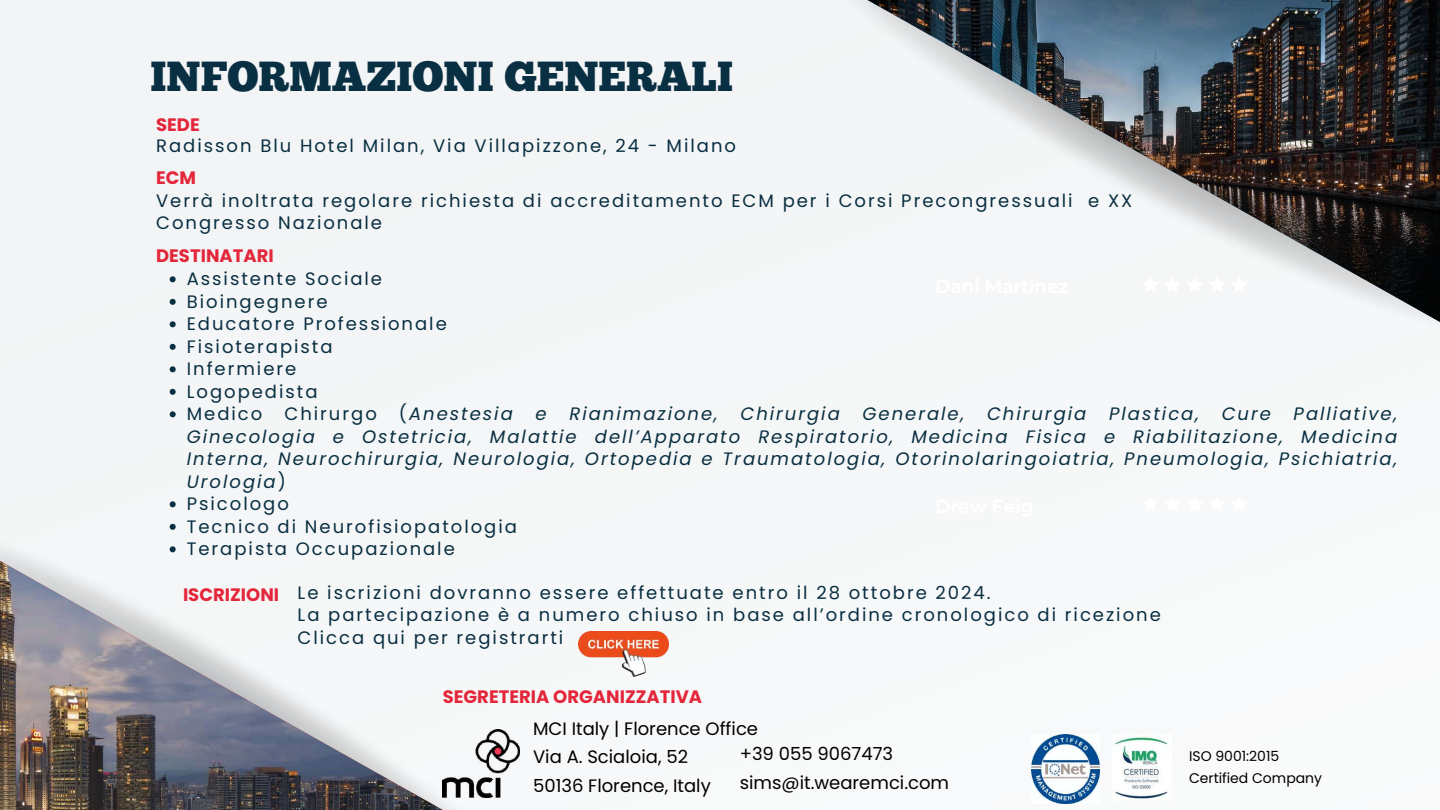
<style>
.page{position:relative;width:1440px;height:810px;background:#fff}
.page>*{position:absolute;margin:0;border:0;box-sizing:border-box;transform-origin:0 0}
.t1{font:42px "Chunk Five";color:#092f42}
.t2{font:18px/22.5px "Poppins";letter-spacing:.11em;color:#092f42}
.t3{font:italic 18px/22.5px "Poppins";letter-spacing:.11em;color:#092f42}
.t4{font:18px/28.5px "Poppins";color:#000}
.t5{font:700 18px "Poppins";color:#e4263a}
.t6{font:14px/21.8px "Poppins";color:#000}
.s1{font-style:italic}
.s2{font-style:normal}
.s3{font-weight:700;color:#e4263a}
</style>
<div class="page">
<div style="left:0;top:0;width:1113px;height:804px;background:#f4f5f6"></div>
<div style="left:759px;top:0;width:681px;height:405px;background:#f5f7f7"></div>
<div style="left:0;top:446px;width:627px;height:364px;background:#f5f7f7"></div>
<img style="left:0;top:559px;width:443px;height:251px">
<img style="left:867px;top:0;width:573px;height:322px">
<svg style="left:1142px;top:276px;width:106px;height:17px"></svg>
<img style="left:443px;top:729px;width:76px;height:68px">
<img style="left:1031px;top:735px;width:69px;height:68px">
<img style="left:1113px;top:735px;width:58px;height:64px">
<img style="left:578px;top:631px;width:91px;height:46px">
<svg style="left:170px;top:276px;width:6px;height:6px"></svg>
<svg style="left:170px;top:299px;width:6px;height:6px"></svg>
<svg style="left:170px;top:321px;width:6px;height:6px"></svg>
<svg style="left:170px;top:344px;width:6px;height:6px"></svg>
<svg style="left:170px;top:366px;width:6px;height:6px"></svg>
<svg style="left:170px;top:389px;width:6px;height:6px"></svg>
<svg style="left:170px;top:411px;width:6px;height:6px"></svg>
<svg style="left:170px;top:501px;width:6px;height:6px"></svg>
<svg style="left:170px;top:524px;width:6px;height:6px"></svg>
<svg style="left:170px;top:546px;width:6px;height:6px"></svg>
<h1 class="t1" style="left:150px;top:59px;width:584px">INFORMAZIONI GENERALI</h1>
<p class="t5" style="left:156px;top:113px;width:45px">SEDE</p>
<p class="t2" style="left:156px;top:135px;width:581px">Radisson Blu Hotel Milan, Via Villapizzone, 24 - Milano</p>
<p class="t5" style="left:156px;top:165px;width:41px">ECM</p>
<p class="t2" style="left:156px;top:189px;width:978px">Verrà inoltrata regolare richiesta di accreditamento ECM per i Corsi Precongressuali e XX<br>Congresso Nazionale</p>
<p class="t5" style="left:156px;top:243px;width:119px">DESTINATARI</p>
<p class="t2" style="left:187px;top:268px;width:328px">Assistente Sociale<br>Bioingegnere<br>Educatore Professionale<br>Fisioterapista<br>Infermiere<br>Logopedista<br>Medico Chirurgo (<span class="s1">Anestesia</span></p>
<p class="t3" style="left:187px;top:403px;width:1212px;text-indent:1107px">Palliative, Ginecologia e Ostetricia, Malattie dell’Apparato Respiratorio, Medicina Fisica e Riabilitazione, Medicina Interna, Neurochirurgia, Neurologia, Ortopedia e Traumatologia, Otorinolaringoiatria, Pneumologia, Psichiatria, Urologia<span class="s2">)<br>Psicologo<br>Tecnico di Neurofisiopatologia<br>Terapista Occupazionale</span></p>
<p class="t2" style="left:298px;top:581px;width:865px;text-indent:-115px"><span class="s3">ISCRIZIONI</span> Le iscrizioni dovranno essere effettuate entro il 28 ottobre 2024.<br>La partecipazione è a numero chiuso in base all’ordine cronologico di ricezione<br>Clicca qui per registrarti</p>
<p class="t3" style="left:536px;top:403px;width:13px">e</p>
<p class="t3" style="left:569px;top:403px;width:150px">Rianimazione,</p>
<p class="t3" style="left:740px;top:403px;width:101px">Chirurgia</p>
<p class="t3" style="left:863px;top:403px;width:103px">Generale,</p>
<p class="t3" style="left:987px;top:403px;width:101px">Chirurgia</p>
<p class="t3" style="left:1109px;top:403px;width:91px">Plastica,</p>
<p class="t3" style="left:1222px;top:403px;width:51px">Cure</p>
<p class="t5" style="left:443px;top:684px;width:261px">SEGRETERIA ORGANIZZATIVA</p>
<p class="t4" style="left:533px;top:714px;width:226px">MCI Italy | Florence Office<br>Via A. Scialoia, 52<br>50136 Florence, Italy</p>
<p class="t4" style="left:740px;top:739px;width:211px">+39 055 9067473 sims@it.wearemci.com</p>
<p class="t6" style="left:1189px;top:746px;width:135px">ISO 9001:2015<br>Certified Company</p>
</div>
